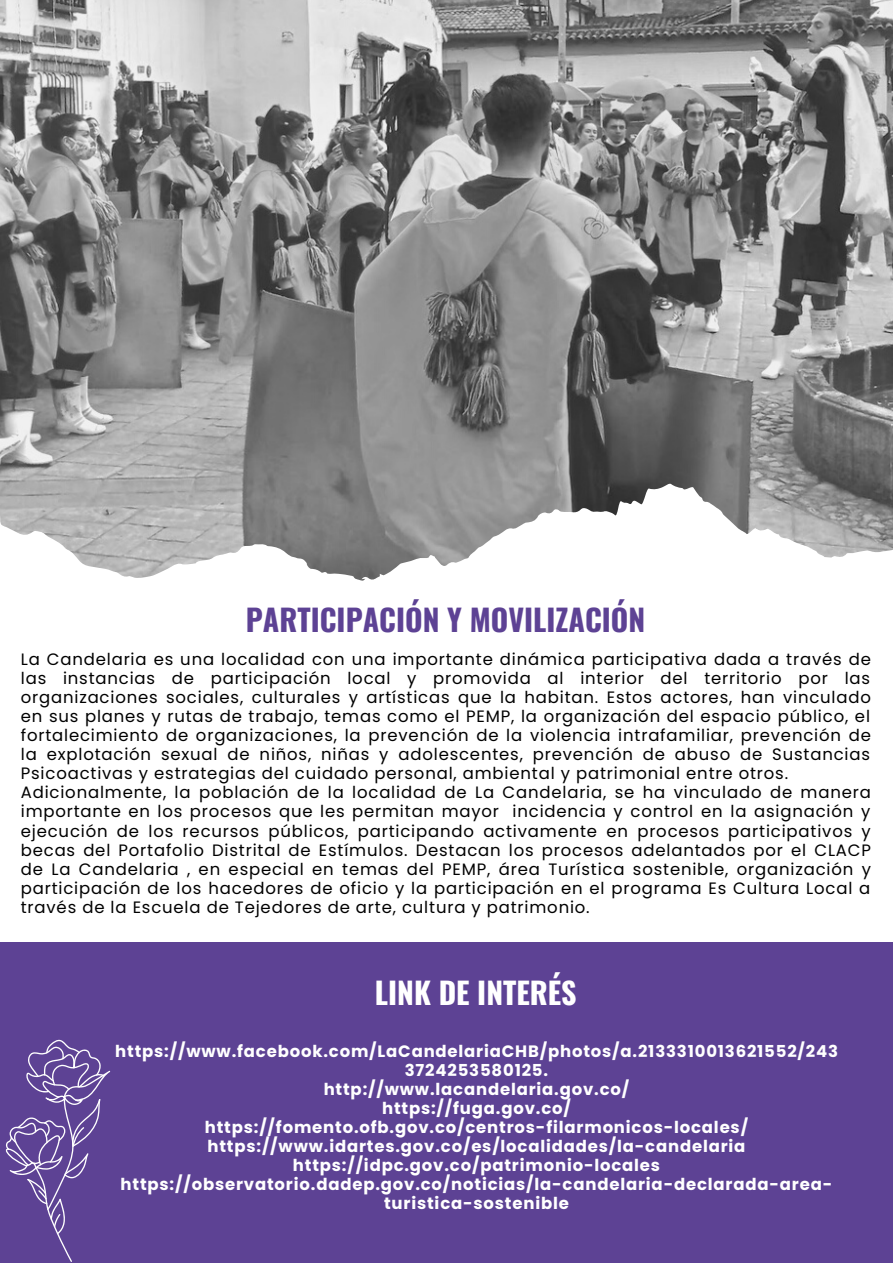
<style>
.page{position:relative;width:893px;height:1264px;background:#fff}
.page>*{position:absolute;margin:0;border:0;box-sizing:border-box;transform-origin:0 0}
.t1{font:700 30px "Oswald";color:#5d4294}
.t2{font:700 30px "Oswald";color:#fff}
.t3{font:16.5px/19px "Poppins";letter-spacing:.05em;color:#000}
.t4{font:700 16.5px/19px "Poppins";letter-spacing:.05em;color:#fff;text-align:center}
</style>
<div class="page">
<svg style="left:0;top:0;width:892px;height:581px"></svg>
<img style="left:199px;top:0;width:693px;height:491px">
<div style="left:0;top:941px;width:892px;height:321px;background:#5d4294"></div>
<svg style="left:6px;top:1039px;width:104px;height:222px"></svg>
<h1 class="t1" style="left:246px;top:596px;width:401px">PARTICIPACIÓN Y MOVILIZACIÓN</h1>
<p class="t3" style="left:21px;top:649px;width:851px">La Candelaria es una localidad con una importante dinámica participativa dada a través de las instancias de participación local y promovida al interior del territorio por las organizaciones sociales, culturales y artísticas que la habitan. Estos actores, han vinculado en sus planes y rutas de trabajo, temas como el PEMP, la organización del espacio público, el fortalecimiento de organizaciones, la prevención de la violencia intrafamiliar, prevención de la explotación sexual de niños, niñas y adolescentes, prevención de abuso de Sustancias Psicoactivas y estrategias del cuidado personal, ambiental y patrimonial entre otros.<br>Adicionalmente, la población de la localidad de La Candelaria, se ha vinculado de manera importante en los procesos que les permitan mayor incidencia y control en la asignación y ejecución de los recursos públicos, participando activamente en procesos participativos y becas del Portafolio Distrital de Estímulos. Destacan los procesos adelantados por el CLACP de La Candelaria , en especial en temas del PEMP, área Turística sostenible, organización y participación de los hacedores de oficio y la participación en el programa Es Cultura Local a través de la Escuela de Tejedores de arte, cultura y patrimonio.</p>
<h1 class="t2" style="left:375px;top:969px;width:203px">LINK DE INTERÉS</h1>
<p class="t4" style="left:115px;top:1041px;width:724px">https://www.facebook.com/LaCandelariaCHB/photos/a.2133310013621552/243<br>3724253580125.<br>http://www.lacandelaria.gov.co/<br>https://fuga.gov.co/ https://fomento.ofb.gov.co/centros-filarmonicos-locales/ https://www.idartes.gov.co/es/localidades/la-candelaria https://idpc.gov.co/patrimonio-locales https://observatorio.dadep.gov.co/noticias/la-candelaria-declarada-area&shy;turistica-sostenible</p>
</div>
